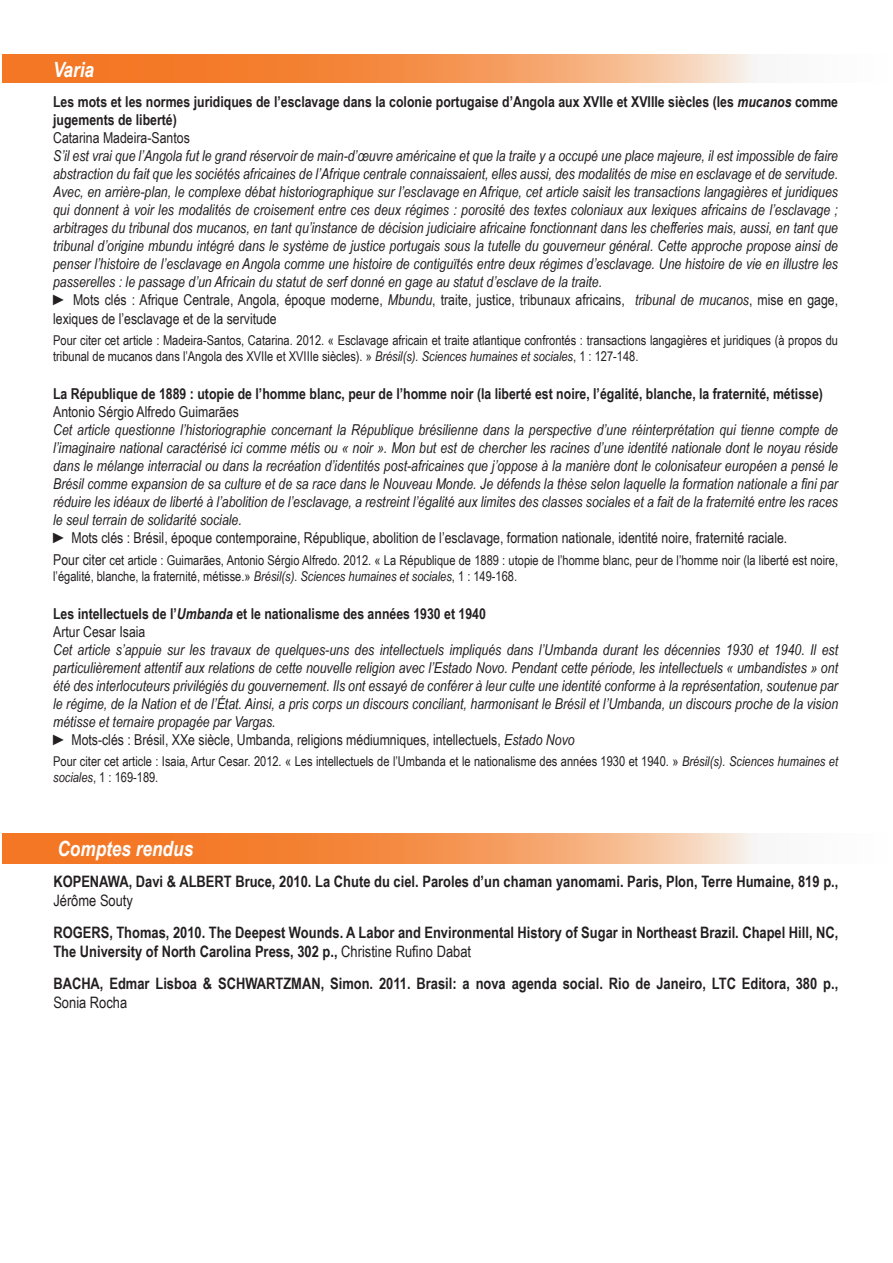
<style>
.page{position:relative;width:893px;height:1263px;background:#fff}
.page>*{position:absolute;margin:0;border:0;box-sizing:border-box;transform-origin:0 0}
.t1{font:italic 700 21px "Arial Narrow";color:#fff}
.t2{font:700 15.75px/18.9px "Arial Narrow";color:#231f20}
.t3{font:italic 15px/18px "Arial Narrow";color:#231f20;text-align:justify}
.t4{font:15px/19.8px "Arial Narrow";color:#231f20}
.t5{font:700 15px/18px "Arial Narrow";color:#231f20}
.t6{font:13.5px/16.2px "Arial Narrow";color:#231f20}
.s1{font-style:italic}
.s2{font-size:15px}
.s3{font-weight:400}
</style>
<div class="page">
<svg style="left:2px;top:54px;width:753px;height:28px;background:#f49757"></svg>
<svg style="left:2px;top:833px;width:753px;height:30px;background:#f49757"></svg>
<p class="t1" style="left:53px;top:53px;width:42px">Varia</p>
<p class="t5" style="left:53px;top:92px;width:786px">Les mots et les normes juridiques de l’esclavage dans la colonie portugaise d’Angola aux XVIIe et XVIIIe siècles (les <span class="s1">mucanos</span> comme jugements de liberté)</p>
<p class="t4" style="left:53px;top:127px;width:138px">Catarina Madeira-Santos</p>
<p class="t3" style="left:53px;top:146px;width:786px">S’il est vrai que l’Angola fut le grand réservoir de main-d’œuvre américaine et que la traite y a occupé une place majeure, il est impossible de faire abstraction du fait que les sociétés africaines de l’Afrique centrale connaissaient, elles aussi, des modalités de mise en esclavage et de servitude.<br>Avec, en arrière-plan, le complexe débat historiographique sur l’esclavage en Afrique, cet article saisit les transactions langagières et juridiques qui donnent à voir les modalités de croisement entre ces deux régimes : porosité des textes coloniaux aux lexiques africains de l’esclavage ; arbitrages du tribunal dos mucanos, en tant qu’instance de décision judiciaire africaine fonctionnant dans les chefferies mais, aussi, en tant que tribunal d’origine mbundu intégré dans le système de justice portugais sous la tutelle du gouverneur général. Cette approche propose ainsi de penser l’histoire de l’esclavage en Angola comme une histoire de contiguïtés entre deux régimes d’esclavage. Une histoire de vie en illustre les passerelles : le passage d’un Africain du statut de serf donné en gage au statut d’esclave de la traite.</p>
<p class="t4" style="left:53px;top:289px;width:786px">► Mots clés : Afrique Centrale, Angola, époque moderne, <span class="s1">Mbundu</span>, traite, justice, tribunaux africains, <span class="s1">tribunal de mucanos</span>, mise en gage, lexiques de l’esclavage et de la servitude</p>
<p class="t6" style="left:53px;top:331px;width:786px">Pour citer cet article : Madeira-Santos, Catarina. 2012. « Esclavage africain et traite atlantique confrontés : transactions langagières et juridiques (à propos du tribunal de mucanos dans l’Angola des XVIIe et XVIIIe siècles). » <span class="s1">Brésil(s). Sciences humaines et sociales</span>, 1 : 127-148.</p>
<p class="t5" style="left:53px;top:384px;width:771px">La République de 1889 : utopie de l’homme blanc, peur de l’homme noir (la liberté est noire, l’égalité, blanche, la fraternité, métisse)</p>
<p class="t4" style="left:53px;top:401px;width:187px">Antonio Sérgio Alfredo Guimarães</p>
<p class="t3" style="left:53px;top:420px;width:786px">Cet article questionne l’historiographie concernant la République brésilienne dans la perspective d’une réinterprétation qui tienne compte de l’imaginaire national caractérisé ici comme métis ou « noir ». Mon but est de chercher les racines d’une identité nationale dont le noyau réside dans le mélange interracial ou dans la recréation d’identités post-africaines que j’oppose à la manière dont le colonisateur européen a pensé le Brésil comme expansion de sa culture et de sa race dans le Nouveau Monde. Je défends la thèse selon laquelle la formation nationale a fini par réduire les idéaux de liberté à l’abolition de l’esclavage, a restreint l’égalité aux limites des classes sociales et a fait de la fraternité entre les races le seul terrain de solidarité sociale.</p>
<p class="t4" style="left:53px;top:527px;width:736px">► Mots clés : Brésil, époque contemporaine, République, abolition de l’esclavage, formation nationale, identité noire, fraternité raciale.</p>
<p class="t6" style="left:53px;top:552px;width:786px"><span class="s2">Pour citer</span> cet article : Guimarães, Antonio Sérgio Alfredo. 2012. « La République de 1889 : utopie de l’homme blanc, peur de l’homme noir (la liberté est noire, l’égalité, blanche, la fraternité, métisse.» <span class="s1">Brésil(s). Sciences humaines et sociales</span>, 1 : 149-168.</p>
<p class="t5" style="left:53px;top:604px;width:434px">Les intellectuels de l’<span class="s1">Umbanda</span> et le nationalisme des années 1930 et 1940</p>
<p class="t4" style="left:53px;top:621px;width:94px">Artur Cesar Isaia</p>
<p class="t3" style="left:53px;top:641px;width:786px">Cet article s’appuie sur les travaux de quelques-uns des intellectuels impliqués dans l’Umbanda durant les décennies 1930 et 1940. Il est particulièrement attentif aux relations de cette nouvelle religion avec l’Estado Novo. Pendant cette période, les intellectuels « umbandistes » ont été des interlocuteurs privilégiés du gouvernement. Ils ont essayé de conférer à leur culte une identité conforme à la représentation, soutenue par le régime, de la Nation et de l’État. Ainsi, a pris corps un discours conciliant, harmonisant le Brésil et l’Umbanda, un discours proche de la vision métisse et ternaire propagée par Vargas.</p>
<p class="t4" style="left:53px;top:729px;width:523px">► Mots-clés : Brésil, XXe siècle, Umbanda, religions médiumniques, intellectuels, <span class="s1">Estado Novo</span></p>
<p class="t6" style="left:53px;top:752px;width:786px">Pour citer cet article : Isaia, Artur Cesar. 2012. « Les intellectuels de l’Umbanda et le nationalisme des années 1930 et 1940. » <span class="s1">Brésil(s). Sciences humaines et sociales</span>, 1 : 169-189.</p>
<p class="t1" style="left:57px;top:832px;width:137px">Comptes rendus</p>
<p class="t2" style="left:53px;top:872px;width:786px">KOPENAWA, Davi &amp; ALBERT Bruce, 2010. La Chute du ciel. Paroles d’un chaman yanomami. Paris, Plon, Terre Humaine, 819 p.,<br><span class="s3">Jérôme Souty</span></p>
<p class="t2" style="left:53px;top:922px;width:786px">ROGERS, Thomas, 2010. The Deepest Wounds. A Labor and Environmental History of Sugar in Northeast Brazil. Chapel Hill, NC,<br>The University of North Carolina Press, 302 p., <span class="s3">Christine Rufino Dabat</span></p>
<p class="t2" style="left:53px;top:973px;width:786px">BACHA, Edmar Lisboa &amp; SCHWARTZMAN, Simon. 2011. Brasil: a nova agenda social. Rio de Janeiro, LTC Editora, 380 p.,<br><span class="s3">Sonia Rocha</span></p>
</div>
